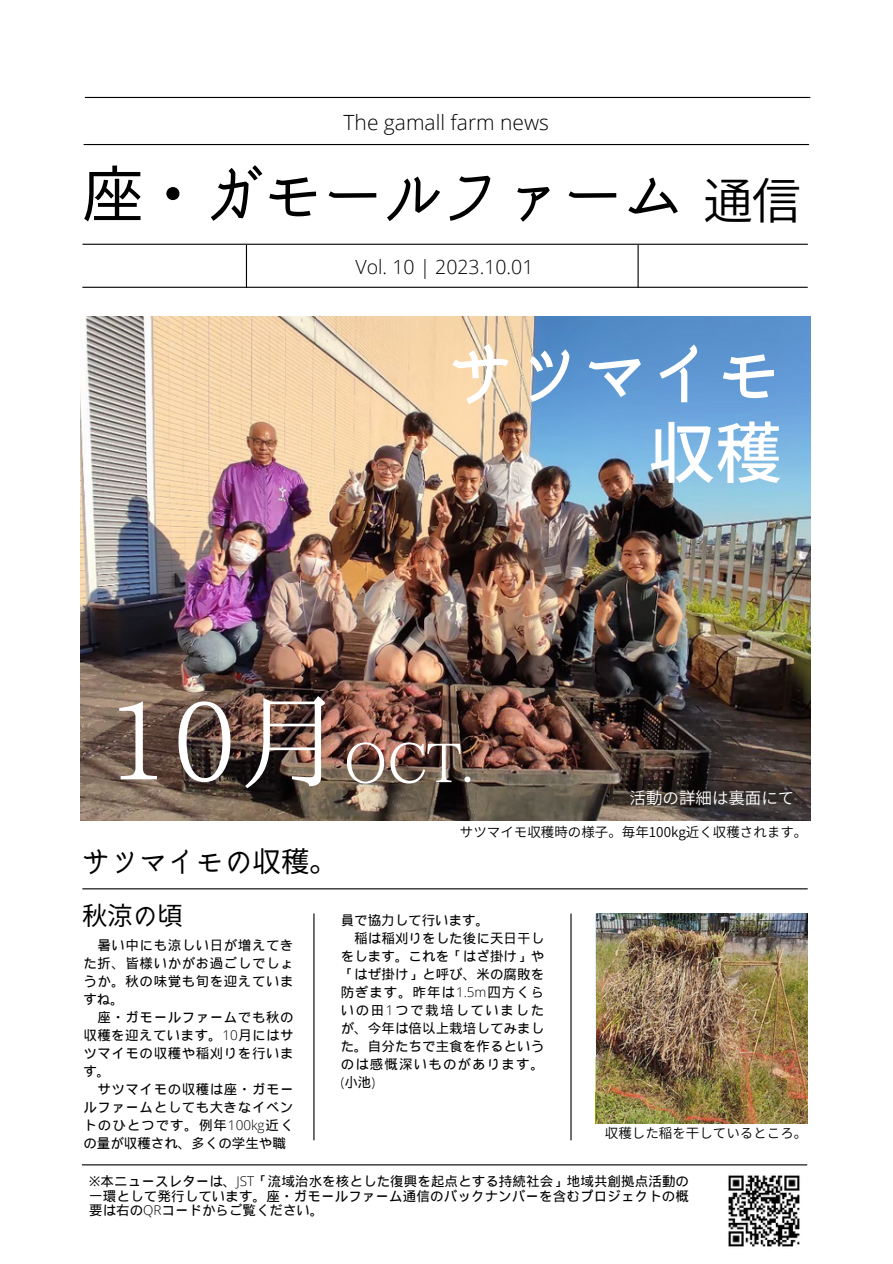
<style>
.page{position:relative;width:893px;height:1264px;background:#fff}
.page>*{position:absolute;margin:0;border:0;box-sizing:border-box;transform-origin:0 0}
.t1{font:106.65px "Koku Mincho Regular";color:#fff}
.t2{font:500 66.9px "irohakaku C";color:#fff}
.t3{font:61.5px "irohakaku C";letter-spacing:-.025em;color:#000}
.t4{font:54.45px "Koku Mincho Regular";color:#fff}
.t5{font:600 49.5px "Noto Sans JP";color:#000}
.t6{font:28.5px "irohakaku C";color:#000}
.t7{font:25.5px "irohakaku C";color:#000}
.t8{font:300 21px "Open Sans";color:#000}
.t9{font:300 19.5px "Open Sans";color:#000}
.t10{font:600 16.5px "Noto Sans JP";color:#fff}
.t11{font:13.5px/18px "Wen Quan Yi Micro Hei";letter-spacing:.04em;color:#000;text-align:justify}
.t12{font:600 13.5px "Noto Sans JP";color:#000}
.t13{font:13.5px "Wen Quan Yi Micro Hei";color:#000}
.s1{font-family:"Open Sans";font-weight:300}
.s2{font-family:"Noto Sans"}
</style>
<div class="page">
<img style="left:80px;top:316px;width:730px;height:505px">
<hr style="left:83px;top:244px;width:724px;height:1px;background:#000">
<hr style="left:84px;top:144px;width:724px;height:1px;background:#000">
<hr style="left:83px;top:287px;width:724px;height:1px;background:#000">
<hr style="left:83px;top:888px;width:724px;height:1px;background:#000">
<hr style="left:246px;top:245px;width:1px;height:42px;background:#000">
<hr style="left:637px;top:245px;width:1px;height:42px;background:#000">
<hr style="left:85px;top:97px;width:724px;height:1px;background:#000">
<img style="left:596px;top:913px;width:211px;height:210px">
<hr style="left:313px;top:913px;width:1px;height:226px;background:#000">
<hr style="left:570px;top:913px;width:1px;height:226px;background:#000">
<hr style="left:82px;top:1164px;width:724px;height:1px;background:#000">
<img style="left:728px;top:1175px;width:72px;height:72px">
<p class="t8" style="left:343px;top:108px;width:207px">The gamall farm news</p>
<p class="t3" style="left:82px;top:151px;width:603px">座・ガモールファーム</p>
<p class="t9" style="left:355px;top:253px;width:179px">Vol. 10 | 2023.10.01</p>
<p class="t5" style="left:703px;top:161px;width:99px">通信</p>
<p class="t2" style="left:448px;top:326px;width:336px">サツマイモ</p>
<p class="t2" style="left:648px;top:406px;width:135px">収穫</p>
<p class="t1" style="left:105px;top:686px;width:240px">10月</p>
<p class="t6" style="left:82px;top:841px;width:258px">サツマイモの収穫。</p>
<p class="t4" style="left:343px;top:734px;width:132px">OCT.</p>
<p class="t10" style="left:629px;top:784px;width:166px">活動の詳細は裏面にて</p>
<p class="t12" style="left:460px;top:820px;width:349px">サツマイモ収穫時の様子。毎年100kg近く収穫されます。</p>
<p class="t7" style="left:82px;top:897px;width:102px">秋涼の頃</p>
<p class="t13" style="left:341px;top:912px;width:150px">員で協力して行います。</p>
<p class="t11" style="left:341px;top:929px;width:205px;text-indent:14px">稲は稲刈りをした後に天日干しをします。これを「はざ掛け」や「はぜ掛け」と呼び、米の腐敗を防ぎます。昨年は<span class="s1">1.5m</span>四方くらいの田<span class="s1">1</span>つで栽培していましたが、今年は倍以上栽培してみました。自分たちで主食を作るというのは感慨深いものがあります。<span class="s1">(</span>小池<span class="s1">)</span></p>
<p class="t11" style="left:83px;top:936px;width:211px;text-indent:14px">暑い中にも涼しい日が増えてきた折、皆様いかがお過ごしでしょうか。秋の味覚も旬を迎えていますね。</p>
<p class="t11" style="left:83px;top:1008px;width:211px;text-indent:14px">座・ガモールファームでも秋の収穫を迎えています。<span class="s1">10</span>月にはサツマイモの収穫や稲刈りを行います。</p>
<p class="t11" style="left:83px;top:1080px;width:211px;text-indent:14px">サツマイモの収穫は座・ガモールファームとしても大きなイベントのひとつです。例年<span class="s1">100kg</span>近くの量が収穫され、多くの学生や職</p>
<p class="t12" style="left:605px;top:1122px;width:204px">収穫した稲を干しているところ。</p>
<p class="t11" style="left:89px;top:1174px;width:601px;line-height:14.5px"><span class="s2">※</span>本ニュースレターは、<span class="s1">JST</span>「流域治水を核とした復興を起点とする持続社会」地域共創拠点活動の一環として発行しています。座・ガモールファーム通信のバックナンバーを含むプロジェクトの概要は右の<span class="s1">QR</span>コードからご覧ください。　</p>
</div>
